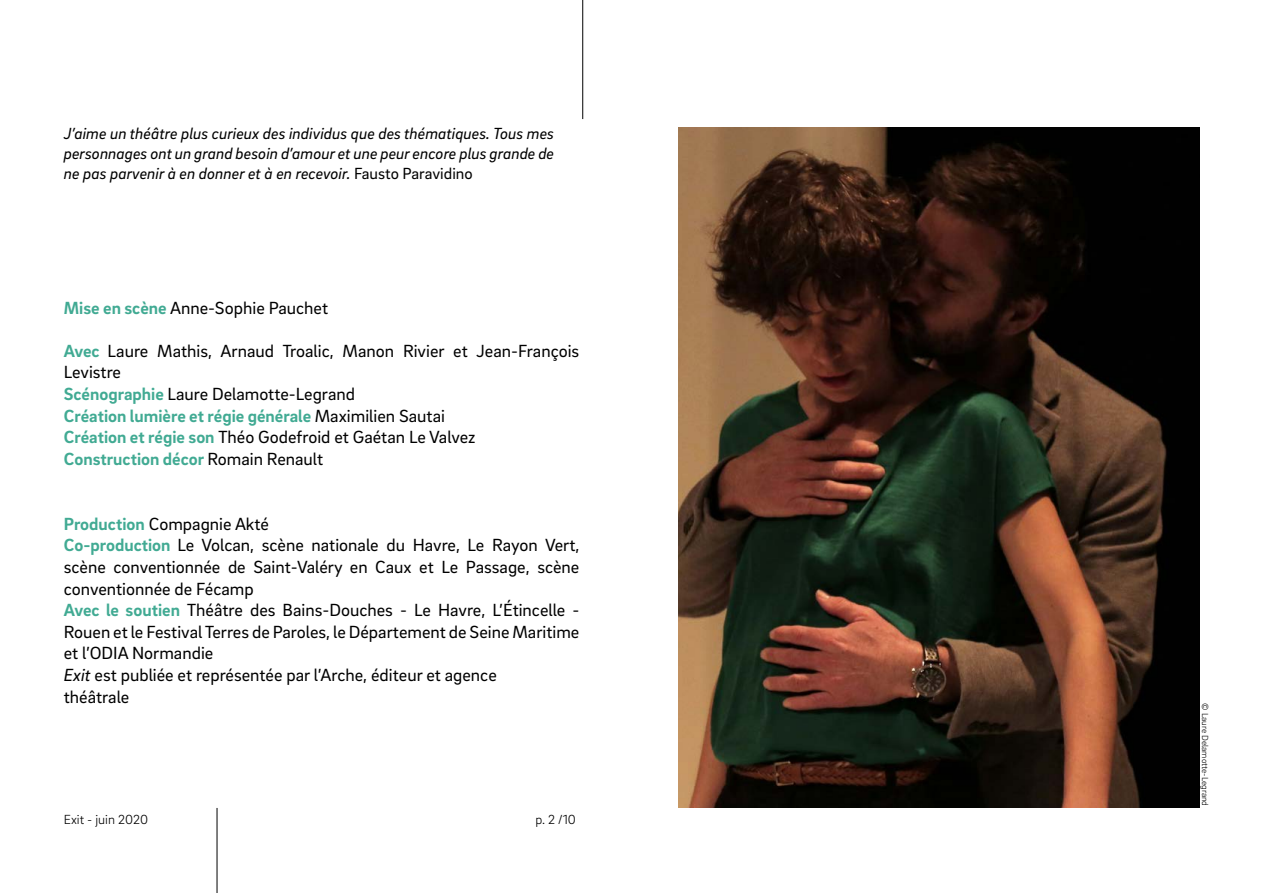
<style>
.page{position:relative;width:1263px;height:893px;background:#fff}
.page>*{position:absolute;margin:0;border:0;box-sizing:border-box;transform-origin:0 0}
.t1{font:18px/21.6px "Brix Sans";color:#000}
.t2{font:italic 16.5px/19.8px "Brix Sans";color:#000;text-align:justify}
.t3{font:300 13.5px "Brix Sans";color:#000}
.t4{font:300 9px "Brix Sans";color:#000}
.s1{font-style:normal}
.s2{font-weight:700;color:#41aa93}
.s3{font-style:italic}
</style>
<div class="page">
<hr style="left:582px;top:0;width:1px;height:119px;background:#000">
<hr style="left:217px;top:808px;width:1px;height:85px;background:#000">
<img style="left:678px;top:128px;width:521px;height:680px">
<p class="t2" style="left:64px;top:123px;width:492px">J’aime un théâtre plus curieux des individus que des thématiques. Tous mes personnages ont un grand besoin d’amour et une peur encore plus grande de ne pas parvenir à en donner et à en recevoir. <span class="s1">Fausto Paravidino</span></p>
<p class="t1" style="left:64px;top:296px;width:266px"><span class="s2">Mise en scène</span> Anne-Sophie Pauchet</p>
<p class="t1" style="left:64px;top:339px;width:517px"><span class="s2">Avec</span> Laure Mathis, Arnaud Troalic, Manon Rivier et Jean-François Levistre<br><span class="s2">Scénographie</span> Laure Delamotte-Legrand<br><span class="s2">Création lumière et régie générale</span> Maximilien Sautai<br><span class="s2">Création et régie son</span> Théo Godefroid et Gaétan Le Valvez<br><span class="s2">Construction décor</span> Romain Renault</p>
<p class="t1" style="left:64px;top:512px;width:517px"><span class="s2">Production</span> Compagnie Akté<br><span class="s2">Co-production</span> Le Volcan, scène nationale du Havre, Le Rayon Vert, scène conventionnée de Saint-Valéry en Caux et Le Passage, scène conventionnée de Fécamp<br><span class="s2">Avec le soutien</span> Théâtre des Bains-Douches - Le Havre, L’Étincelle - Rouen et le Festival Terres de Paroles, le Département de Seine Maritime et l’ODIA Normandie<br><span class="s3">Exit</span> est publiée et représentée par l’Arche, éditeur et agence<br>théâtrale</p>
<p class="t3" style="left:64px;top:811px;width:86px">Exit - juin 2020</p>
<p class="t3" style="left:535px;top:811px;width:42px">p. 2 /10</p>
<p class="t4" style="left:1211px;top:703px;width:104px;rotate:90deg">© Laure Delamotte-Legrand</p>
</div>
